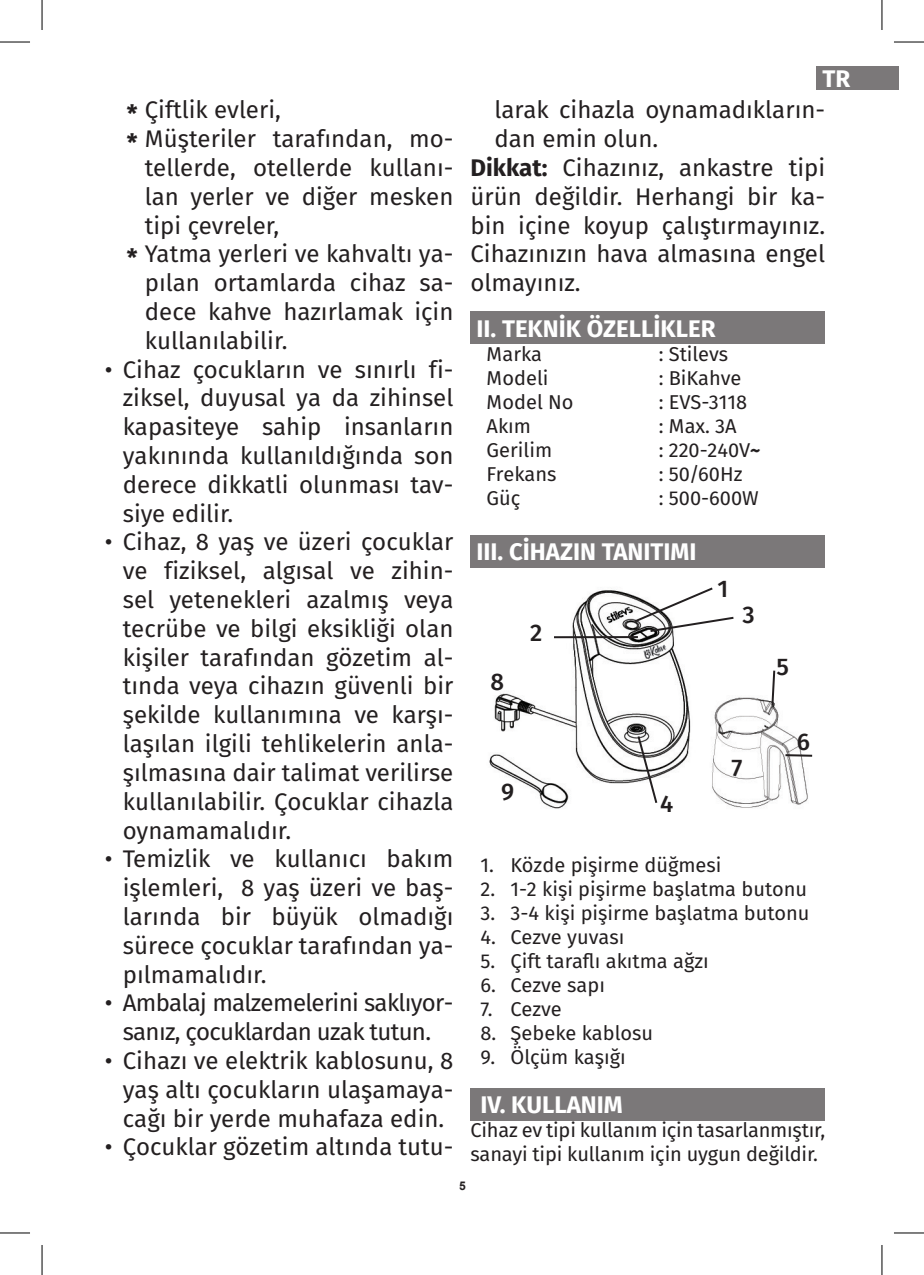
<style>
.page{position:relative;width:924px;height:1275px;background:#fff}
.page>*{position:absolute;margin:0;border:0;box-sizing:border-box;transform-origin:0 0}
.t1{font:24px/28.8px "Fira Sans";color:#231f20;text-align:justify}
.t2{font:24px/28.8px "Fira Sans";letter-spacing:-.03em;color:#231f20;text-align:center}
.t3{font:700 24px "Fira Sans";color:#fff}
.t4{font:500 24px "Fira Sans";color:#231f20}
.t5{font:20px/24px "Fira Sans";color:#231f20}
.t6{font:700 12px "Arial";color:#231f20}
.s1{font-weight:700}
</style>
<div class="page">
<div style="left:470px;top:311px;width:354px;height:33px;background:#7b7879"></div>
<div style="left:470px;top:535px;width:354px;height:33px;background:#7b7879"></div>
<div style="left:470px;top:1088px;width:354px;height:33px;background:#7b7879"></div>
<img style="left:489px;top:588px;width:324px;height:221px">
<svg style="left:632px;top:587px;width:103px;height:46px"></svg>
<hr style="left:553px;top:636px;width:84px;height:2px;background:#231f20">
<svg style="left:635px;top:734px;width:23px;height:71px"></svg>
<svg style="left:770px;top:668px;width:6px;height:39px"></svg>
<hr style="left:785px;top:754px;width:26px;height:2px;background:#231f20">
<div style="left:815px;top:66px;width:83px;height:24px;background:#7b7879"></div>
<hr style="left:0;top:42px;width:30px;height:1px;background:#000">
<hr style="left:893px;top:42px;width:30px;height:1px;background:#000">
<hr style="left:0;top:1232px;width:30px;height:1px;background:#000">
<hr style="left:893px;top:1232px;width:30px;height:1px;background:#000">
<hr style="left:42px;top:0;width:1px;height:30px;background:#000">
<hr style="left:42px;top:1245px;width:1px;height:30px;background:#000">
<hr style="left:881px;top:0;width:1px;height:30px;background:#000">
<hr style="left:881px;top:1245px;width:1px;height:30px;background:#000">
<p class="t1" style="left:127px;top:95px;width:155px"><span class="s1">*</span> Çiftlik evleri,</p>
<p class="t1" style="left:127px;top:124px;width:328px"><span class="s1">*</span> Müşteriler tarafından, mo-</p>
<p class="t1" style="left:145px;top:152px;width:310px">tellerde, otellerde kullanı-</p>
<p class="t1" style="left:145px;top:181px;width:310px">lan yerler ve diğer mesken</p>
<p class="t1" style="left:145px;top:210px;width:136px">tipi çevreler,</p>
<p class="t1" style="left:127px;top:239px;width:328px"><span class="s1">*</span> Yatma yerleri ve kahvaltı ya-</p>
<p class="t1" style="left:145px;top:268px;width:310px">pılan ortamlarda cihaz sa-</p>
<p class="t1" style="left:145px;top:296px;width:310px">dece kahve hazırlamak için</p>
<p class="t1" style="left:145px;top:325px;width:144px">kullanılabilir.</p>
<p class="t1" style="left:123px;top:354px;width:332px;text-indent:-18px">• Cihaz çocukların ve sınırlı fi&shy;ziksel, duyusal ya da zihinsel kapasiteye sahip insanların yakınında kullanıldığında son derece dikkatli olunması tav&shy;siye edilir.</p>
<p class="t1" style="left:123px;top:527px;width:332px;text-indent:-18px">• Cihaz, 8 yaş ve üzeri çocuklar ve fiziksel, algısal ve zihin&shy;sel yetenekleri azalmış veya tecrübe ve bilgi eksikliği olan kişiler tarafından gözetim al&shy;tında veya cihazın güvenli bir şekilde kullanımına ve karşı&shy;laşılan ilgili tehlikelerin anla&shy;şılmasına dair talimat verilirse kullanılabilir. Çocuklar cihazla oynamamalıdır.</p>
<p class="t1" style="left:123px;top:844px;width:332px;text-indent:-18px">• Temizlik ve kullanıcı bakım işlemleri, 8 yaş üzeri ve baş&shy;larında bir büyük olmadığı sürece çocuklar tarafından ya&shy;pılmamalıdır.</p>
<p class="t2" style="left:105px;top:988px;width:350px">• Ambalaj malzemelerini saklıyor&shy;sanız, çocuklardan uzak tutun.</p>
<p class="t1" style="left:123px;top:1045px;width:332px;text-indent:-18px">• Cihazı ve elektrik kablosunu, 8 yaş altı çocukların ulaşamaya&shy;cağı bir yerde muhafaza edin.</p>
<p class="t1" style="left:105px;top:1132px;width:350px">• Çocuklar gözetim altında tutu-</p>
<p class="t3" style="left:822px;top:58px;width:29px">TR</p>
<p class="t1" style="left:494px;top:95px;width:332px">larak cihazla oynamadıkların-</p>
<p class="t1" style="left:494px;top:124px;width:165px">dan emin olun.</p>
<p class="t1" style="left:470px;top:152px;width:356px"><span class="s1">Dikkat:</span> Cihazınız, ankastre tipi</p>
<p class="t1" style="left:470px;top:181px;width:356px">ürün değildir. Herhangi bir ka-</p>
<p class="t1" style="left:470px;top:210px;width:356px">bin içine koyup çalıştırmayınız.</p>
<p class="t1" style="left:470px;top:239px;width:356px">Cihazınızın hava almasına engel</p>
<p class="t1" style="left:470px;top:268px;width:112px">olmayınız.</p>
<p class="t3" style="left:476px;top:308px;width:240px">II. TEKNİK ÖZELLİKLER</p>
<p class="t5" style="left:486px;top:341px;width:57px">Marka</p>
<p class="t5" style="left:658px;top:341px;width:71px">: Stilevs</p>
<p class="t5" style="left:486px;top:365px;width:63px">Modeli</p>
<p class="t5" style="left:658px;top:365px;width:84px">: BiKahve</p>
<p class="t5" style="left:486px;top:389px;width:88px">Model No</p>
<p class="t5" style="left:658px;top:389px;width:90px">: EVS-3118</p>
<p class="t5" style="left:486px;top:413px;width:46px">Akım</p>
<p class="t5" style="left:658px;top:413px;width:79px">: Max. 3A</p>
<p class="t5" style="left:486px;top:437px;width:67px">Gerilim</p>
<p class="t5" style="left:658px;top:437px;width:103px">: 220-240V<span class="s1">~</span></p>
<p class="t5" style="left:486px;top:461px;width:72px">Frekans</p>
<p class="t5" style="left:658px;top:461px;width:85px">: 50/60Hz</p>
<p class="t5" style="left:486px;top:485px;width:35px">Güç</p>
<p class="t5" style="left:658px;top:485px;width:101px">: 500-600W</p>
<p class="t3" style="left:476px;top:531px;width:221px">III. CİHAZIN TANITIMI</p>
<p class="t4" style="left:490px;top:662px;width:15px">8</p>
<p class="t4" style="left:530px;top:613px;width:14px">2</p>
<p class="t4" style="left:501px;top:772px;width:15px">9</p>
<p class="t4" style="left:659px;top:784px;width:15px">4</p>
<p class="t4" style="left:717px;top:569px;width:12px">1</p>
<p class="t4" style="left:742px;top:595px;width:14px">3</p>
<p class="t4" style="left:731px;top:748px;width:12px">7</p>
<p class="t4" style="left:776px;top:647px;width:14px">5</p>
<p class="t4" style="left:796px;top:722px;width:15px">6</p>
<p class="t5" style="left:480px;top:852px;width:242px">1. Közde pişirme düğmesi</p>
<p class="t5" style="left:480px;top:876px;width:328px">2. 1-2 kişi pişirme başlatma butonu</p>
<p class="t5" style="left:480px;top:900px;width:330px">3. 3-4 kişi pişirme başlatma butonu</p>
<p class="t5" style="left:480px;top:924px;width:145px">4. Cezve yuvası</p>
<p class="t5" style="left:480px;top:948px;width:230px">5. Çift taraflı akıtma ağzı</p>
<p class="t5" style="left:480px;top:972px;width:126px">6. Cezve sapı</p>
<p class="t5" style="left:480px;top:996px;width:83px">7. Cezve</p>
<p class="t5" style="left:480px;top:1020px;width:174px">8. Şebeke kablosu</p>
<p class="t5" style="left:480px;top:1044px;width:147px">9. Ölçüm kaşığı</p>
<p class="t3" style="left:480px;top:1084px;width:144px">IV. KULLANIM</p>
<p class="t5" style="left:470px;top:1118px;width:356px">Cihaz ev tipi kullanım için tasarlanmıştır, sanayi tipi kullanım için uygun değildir.</p>
<p class="t6" style="left:459px;top:1177px;width:8px">5</p>
</div>
